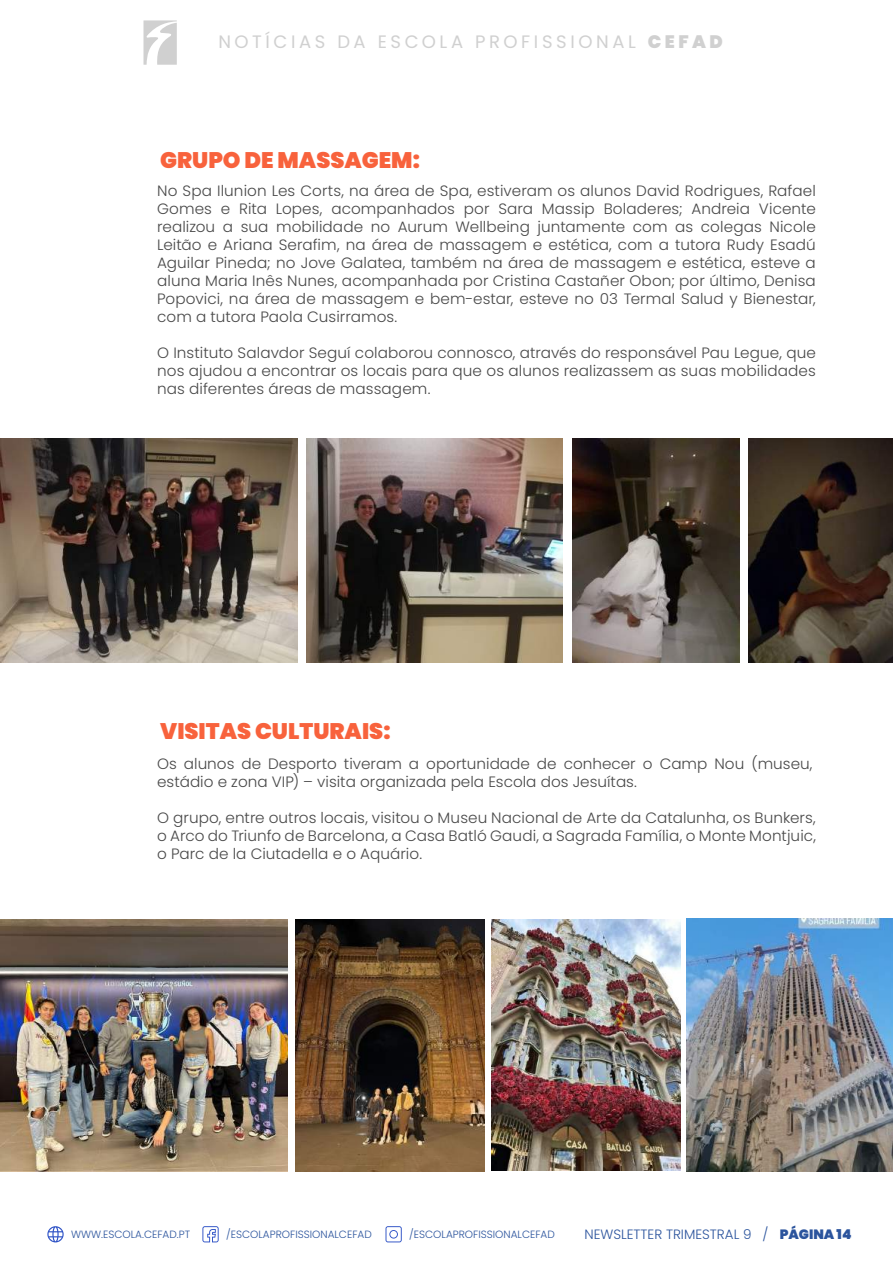
<style>
.page{position:relative;width:893px;height:1263px;background:#fff}
.page>*{position:absolute;margin:0;border:0;box-sizing:border-box;transform-origin:0 0}
.t1{font:900 22.5px "Poppins";color:#f8623c}
.t2{font:18px "Poppins";letter-spacing:.2em;color:#d0d0d0}
.t3{font:300 15px/18px "Poppins";color:#494949;text-align:justify}
.t4{font:300 13.5px "Poppins";color:#2b549d}
.t5{font:300 10.5px "Poppins";color:#2b549d}
.s1{font-weight:900}
</style>
<div class="page">
<svg style="left:47px;top:1226px;width:17px;height:16px"></svg>
<svg style="left:202px;top:1226px;width:17px;height:16px"></svg>
<svg style="left:385px;top:1226px;width:17px;height:16px"></svg>
<svg style="left:144px;top:20px;width:33px;height:45px"></svg>
<img style="left:0;top:438px;width:298px;height:224px">
<img style="left:572px;top:438px;width:168px;height:224px">
<img style="left:748px;top:439px;width:145px;height:223px">
<img style="left:306px;top:438px;width:257px;height:224px">
<img style="left:0;top:919px;width:288px;height:253px">
<img style="left:296px;top:920px;width:189px;height:252px">
<img style="left:491px;top:920px;width:189px;height:251px">
<img style="left:686px;top:919px;width:207px;height:253px">
<p class="t2" style="left:218px;top:31px;width:506px">NOTÍCIAS DA ESCOLA PROFISSIONAL <span class="s1">CEFAD</span></p>
<h1 class="t1" style="left:160px;top:147px;width:261px">GRUPO DE MASSAGEM:</h1>
<p class="t3" style="left:157px;top:182px;width:660px">No Spa Ilunion Les Corts, na área de Spa, estiveram os alunos David Rodrigues, Rafael Gomes e Rita Lopes, acompanhados por Sara Massip Boladeres; Andreia Vicente realizou a sua mobilidade no Aurum Wellbeing juntamente com as colegas Nicole Leitão e Ariana Serafim, na área de massagem e estética, com a tutora Rudy Esadú Aguilar Pineda; no Jove Galatea, também na área de massagem e estética, esteve a aluna Maria Inês Nunes, acompanhada por Cristina Castañer Obon; por último, Denisa Popovici, na área de massagem e bem-estar, esteve no 03 Termal Salud y Bienestar, com a tutora Paola Cusirramos.</p>
<p class="t3" style="left:157px;top:344px;width:660px">O Instituto Salavdor Seguí colaborou connosco, através do responsável Pau Legue, que nos ajudou a encontrar os locais para que os alunos realizassem as suas mobilidades nas diferentes áreas de massagem.</p>
<h1 class="t1" style="left:160px;top:718px;width:232px">VISITAS CULTURAIS:</h1>
<p class="t3" style="left:157px;top:755px;width:657px">Os alunos de Desporto tiveram a oportunidade de conhecer o Camp Nou (museu, estádio e zona VIP) – visita organizada pela Escola dos Jesuítas.</p>
<p class="t3" style="left:157px;top:809px;width:660px">O grupo, entre outros locais, visitou o Museu Nacional de Arte da Catalunha, os Bunkers, o Arco do Triunfo de Barcelona, a Casa Batló Gaudi, a Sagrada Família, o Monte Montjuic, o Parc de la Ciutadella e o Aquário.</p>
<p class="t5" style="left:71px;top:1229px;width:121px">WWW.ESCOLA.CEFAD.PT</p>
<p class="t5" style="left:226px;top:1229px;width:147px">/ESCOLAPROFISSIONALCEFAD</p>
<p class="t5" style="left:409px;top:1229px;width:147px">/ESCOLAPROFISSIONALCEFAD</p>
<p class="t4" style="left:584px;top:1226px;width:269px">NEWSLETTER TRIMESTRAL 9 / <span class="s1">PÁGINA 14</span></p>
</div>
